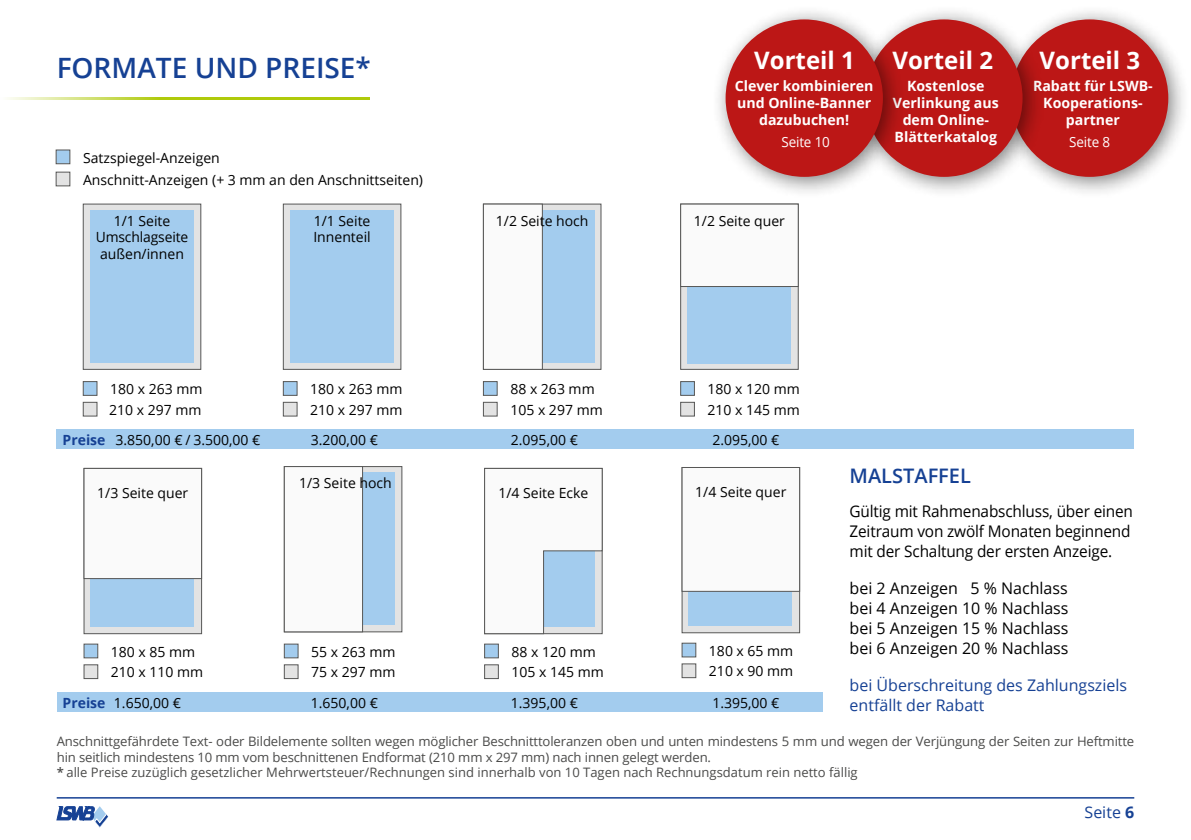
<style>
.page{position:relative;width:1191px;height:840px;background:#fff}
.page>*{position:absolute;margin:0;border:0;box-sizing:border-box;transform-origin:0 0}
.t1{font:600 28px "Open Sans";color:#164194}
.t2{font:700 24px "Open Sans";color:#fff}
.t3{font:600 20px "Open Sans";color:#164194}
.t4{font:16px/20px "Open Sans";letter-spacing:-.01em;color:#000;scale:.96 1}
.t5{font:16px/20px "Open Sans";letter-spacing:-.01em;color:#000;text-align:justify}
.t6{font:16px/20px "Open Sans";color:#164194}
.t7{font:700 14.2px/17px "Open Sans";color:#fff;text-align:center}
.t8{font:14px/20.6px "Open Sans";color:#000}
.t9{font:14px "Open Sans";letter-spacing:-.01em;color:#fff;scale:.96 1}
.t10{font:700 14px "Open Sans";color:#164194}
.t11{font:13px/15.6px "Open Sans";letter-spacing:-.01em;color:#4a4a49}
.s1{font-weight:600}
.s2{font-weight:700}
</style>
<div class="page">
<hr style="left:57px;top:796px;width:1077px;height:2px;background:#164194">
<svg style="left:57px;top:806px;width:51px;height:21px"></svg>
<div style="left:57px;top:691px;width:765px;height:20px;background:#a3ccee"></div>
<div style="left:57px;top:429px;width:1077px;height:20px;background:#a3ccee"></div>
<div style="left:283px;top:204px;width:118px;height:165px;background:#e3e3e3;border:1px solid #575756"></div>
<div style="left:290px;top:210px;width:103px;height:152px;background:#a3ccee"></div>
<div style="left:283px;top:381px;width:14px;height:14px;background:#a3ccee;border:1px solid #575756"></div>
<div style="left:283px;top:402px;width:14px;height:14px;background:#e3e3e3;border:1px solid #575756"></div>
<svg style="left:542px;top:204px;width:59px;height:165px;background:#d1d5d9"></svg>
<div style="left:491px;top:210px;width:103px;height:152px;background:#a3ccee"></div>
<div style="left:483px;top:204px;width:59px;height:165px;background:#fafafa;border:1px solid #575756"></div>
<div style="left:483px;top:381px;width:14px;height:14px;background:#a3ccee;border:1px solid #575756"></div>
<div style="left:483px;top:402px;width:14px;height:14px;background:#e3e3e3;border:1px solid #575756"></div>
<div style="left:680px;top:204px;width:118px;height:165px;background:#e3e3e3;border:1px solid #575756"></div>
<div style="left:687px;top:210px;width:103px;height:153px;background:#a3ccee"></div>
<div style="left:680px;top:204px;width:118px;height:82px;background:#fafafa"></div>
<div style="left:680px;top:381px;width:14px;height:14px;background:#a3ccee;border:1px solid #575756"></div>
<div style="left:680px;top:402px;width:14px;height:14px;background:#e3e3e3;border:1px solid #575756"></div>
<svg style="left:682px;top:591px;width:118px;height:41px"></svg>
<div style="left:689px;top:473px;width:103px;height:152px;background:#a3ccee"></div>
<div style="left:682px;top:467px;width:118px;height:124px;background:#fafafa;border:1px solid #575756"></div>
<div style="left:682px;top:642px;width:14px;height:14px;background:#a3ccee;border:1px solid #575756"></div>
<div style="left:682px;top:663px;width:14px;height:14px;background:#e3e3e3"></div>
<svg style="left:484px;top:467px;width:118px;height:166px"></svg>
<div style="left:484px;top:643px;width:14px;height:14px;background:#a3ccee;border:1px solid #575756"></div>
<div style="left:484px;top:664px;width:14px;height:14px;background:#e3e3e3;border:1px solid #575756"></div>
<div style="left:56px;top:150px;width:14px;height:14px;background:#a3ccee;border:1px solid #575756"></div>
<div style="left:56px;top:172px;width:14px;height:14px;background:#e3e3e3;border:1px solid #575756"></div>
<div style="left:83px;top:204px;width:118px;height:165px;background:#e3e3e3;border:1px solid #575756"></div>
<div style="left:90px;top:210px;width:103px;height:152px;background:#a3ccee"></div>
<div style="left:83px;top:381px;width:14px;height:14px;background:#a3ccee;border:1px solid #575756"></div>
<div style="left:83px;top:402px;width:14px;height:14px;background:#e3e3e3;border:1px solid #575756"></div>
<div style="left:284px;top:466px;width:118px;height:165px;background:#e3e3e3;border:1px solid #575756"></div>
<div style="left:292px;top:472px;width:103px;height:153px;background:#a3ccee"></div>
<div style="left:284px;top:466px;width:79px;height:165px;background:#fafafa;border:1px solid #575756"></div>
<div style="left:284px;top:643px;width:14px;height:14px;background:#a3ccee"></div>
<div style="left:284px;top:664px;width:14px;height:14px;background:#e3e3e3;border:1px solid #575756"></div>
<svg style="left:84px;top:578px;width:118px;height:55px;background:#d4d8db"></svg>
<div style="left:91px;top:474px;width:103px;height:152px;background:#a3ccee"></div>
<div style="left:84px;top:468px;width:118px;height:110px;background:#fafafa;border:1px solid #575756"></div>
<div style="left:84px;top:643px;width:14px;height:14px;background:#a3ccee"></div>
<div style="left:84px;top:664px;width:14px;height:14px;background:#e3e3e3;border:1px solid #575756"></div>
<hr style="left:0;top:97px;width:370px;height:3px;background:#afca0b">
<div style="left:996px;top:5px;width:195px;height:194px;background:#000;opacity:.5"></div>
<div style="left:1011px;top:19px;width:157px;height:158px;background:#bc1716;border-radius:50%"></div>
<div style="left:851px;top:5px;width:194px;height:194px;background:#000;opacity:.5"></div>
<div style="left:865px;top:19px;width:157px;height:158px;background:#bc1716;border-radius:50%"></div>
<div style="left:711px;top:5px;width:194px;height:194px;background:#000;opacity:.5"></div>
<div style="left:725px;top:19px;width:158px;height:158px;background:#bc1716;border-radius:50%"></div>
<h1 class="t1" style="left:57px;top:49px;width:316px">FORMATE UND PREISE*</h1>
<h2 class="t2" style="left:1039px;top:43px;width:102px">Vorteil 3</h2>
<p class="t7" style="left:1033px;top:77px;width:121px">Rabatt für LSWB-<br>Kooperations&shy;partner</p>
<h2 class="t2" style="left:754px;top:43px;width:102px">Vorteil 1</h2>
<p class="t7" style="left:735px;top:77px;width:140px">Clever kombinieren und Online-Banner dazubuchen!</p>
<p class="t9" style="left:781px;top:133px;width:52px">Seite 10</p>
<p class="t9" style="left:1069px;top:133px;width:44px">Seite 8</p>
<h2 class="t2" style="left:892px;top:43px;width:102px">Vorteil 2</h2>
<p class="t7" style="left:893px;top:77px;width:107px">Kostenlose<br>Verlinkung aus dem Online-<br>Blätterkatalog</p>
<p class="t8" style="left:83px;top:146px;width:341px;line-height:22.2px">Satzspiegel-Anzeigen<br>Anschnitt-Anzeigen (+ 3 mm an den Anschnittseiten)</p>
<p class="t8" style="left:96px;top:212px;width:94px;line-height:16.8px;text-align:center">1/1 Seite<br>Umschlagseite außen/innen</p>
<p class="t8" style="left:313px;top:212px;width:59px;line-height:16.8px">1/1 Seite<br>Innenteil</p>
<p class="t8" style="left:496px;top:210px;width:94px">1/2 Seite hoch</p>
<p class="t8" style="left:694px;top:210px;width:93px">1/2 Seite quer</p>
<p class="t8" style="left:110px;top:378px;width:94px">180 x 263 mm</p>
<p class="t8" style="left:109px;top:399px;width:94px">210 x 297 mm</p>
<p class="t8" style="left:310px;top:378px;width:94px">180 x 263 mm<br>210 x 297 mm</p>
<p class="t8" style="left:510px;top:378px;width:94px">88 x 263 mm<br>105 x 297 mm</p>
<p class="t8" style="left:707px;top:378px;width:94px">180 x 120 mm<br>210 x 145 mm</p>
<p class="t10" style="left:63px;top:430px;width:44px">Preise</p>
<p class="t8" style="left:115px;top:429px;width:146px">3.850,00 € / 3.500,00 €</p>
<p class="t8" style="left:311px;top:429px;width:69px">3.200,00 €</p>
<p class="t8" style="left:511px;top:429px;width:69px">2.095,00 €</p>
<p class="t8" style="left:712px;top:429px;width:69px">2.095,00 €</p>
<p class="t8" style="left:97px;top:482px;width:93px">1/3 Seite quer</p>
<p class="t8" style="left:299px;top:472px;width:94px">1/3 Seite hoch</p>
<p class="t8" style="left:111px;top:640px;width:94px">180 x 85 mm<br>210 x 110 mm</p>
<p class="t8" style="left:311px;top:640px;width:86px">55 x 263 mm<br>75 x 297 mm</p>
<p class="t10" style="left:63px;top:692px;width:44px">Preise</p>
<p class="t8" style="left:114px;top:691px;width:69px">1.650,00 €</p>
<p class="t8" style="left:311px;top:691px;width:69px">1.650,00 €</p>
<p class="t8" style="left:498px;top:482px;width:91px">1/4 Seite Ecke</p>
<p class="t8" style="left:511px;top:640px;width:94px">88 x 120 mm<br>105 x 145 mm</p>
<p class="t8" style="left:511px;top:691px;width:69px">1.395,00 €</p>
<p class="t8" style="left:695px;top:481px;width:93px">1/4 Seite quer</p>
<p class="t8" style="left:709px;top:639px;width:86px">180 x 65 mm<br>210 x 90 mm</p>
<p class="t8" style="left:712px;top:691px;width:69px">1.395,00 €</p>
<h3 class="t3" style="left:849px;top:461px;width:123px">MALSTAFFEL</h3>
<p class="t4" style="left:849px;top:500px;width:297px">Gültig mit Rahmenabschluss, über einen<br>Zeitraum von zwölf Monaten beginnend mit der Schaltung der ersten Anzeige.</p>
<p class="t5" style="left:849px;top:577px;width:220px">bei 2 Anzeigen 5 % Nachlass bei 4 Anzeigen 10 % Nachlass bei 5 Anzeigen 15 % Nachlass bei 6 Anzeigen 20 % Nachlass</p>
<p class="t6" style="left:849px;top:674px;width:279px">bei Überschreitung des Zahlungsziels entfällt der Rabatt</p>
<p class="t11" style="left:57px;top:732px;width:1079px">Anschnittgefährdete Text- oder Bildelemente sollten wegen möglicher Beschnitttoleranzen oben und unten mindestens 5 mm und wegen der Verjüngung der Seiten zur Heftmitte hin seitlich mindestens 10 mm vom beschnittenen Endformat (210 mm x 297 mm) nach innen gelegt werden.<br><span class="s1">*</span> alle Preise zuzüglich gesetzlicher Mehrwertsteuer/Rechnungen sind innerhalb von 10 Tagen nach Rechnungsdatum rein netto fällig</p>
<p class="t6" style="left:1084px;top:801px;width:51px">Seite <span class="s2">6</span></p>
</div>
